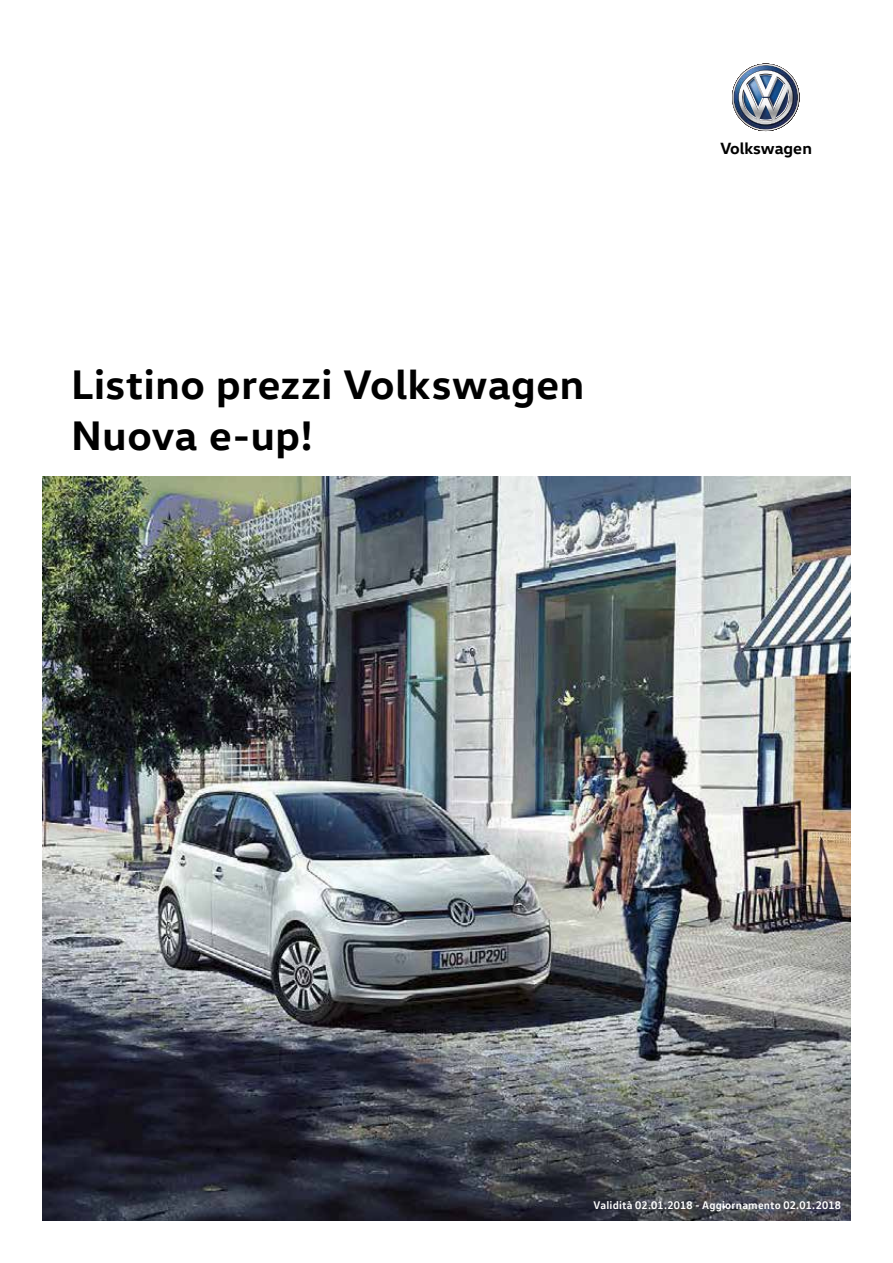
<style>
.page{position:relative;width:893px;height:1263px;background:#fff}
.page>*{position:absolute;margin:0;border:0;box-sizing:border-box;transform-origin:0 0}
.t1{font:700 42px/50.4px "VW Head";letter-spacing:.015em;color:#000}
.t2{font:700 16.5px "VW Head";letter-spacing:-.005em;color:#000}
.t3{font:700 11.25px "VW Text";letter-spacing:.015em;color:#fff}
</style>
<div class="page">
<img style="left:43px;top:476px;width:807px;height:744px">
<img style="left:732px;top:64px;width:68px;height:67px">
<h1 class="t1" style="left:71px;top:358px;width:515px">Listino prezzi Volkswagen<br>Nuova e-up!</h1>
<h2 class="t2" style="left:720px;top:137px;width:93px">Volkswagen</h2>
<p class="t3" style="left:594px;top:1198px;width:249px">Validità 02.01.2018 - Aggiornamento 02.01.2018</p>
</div>
